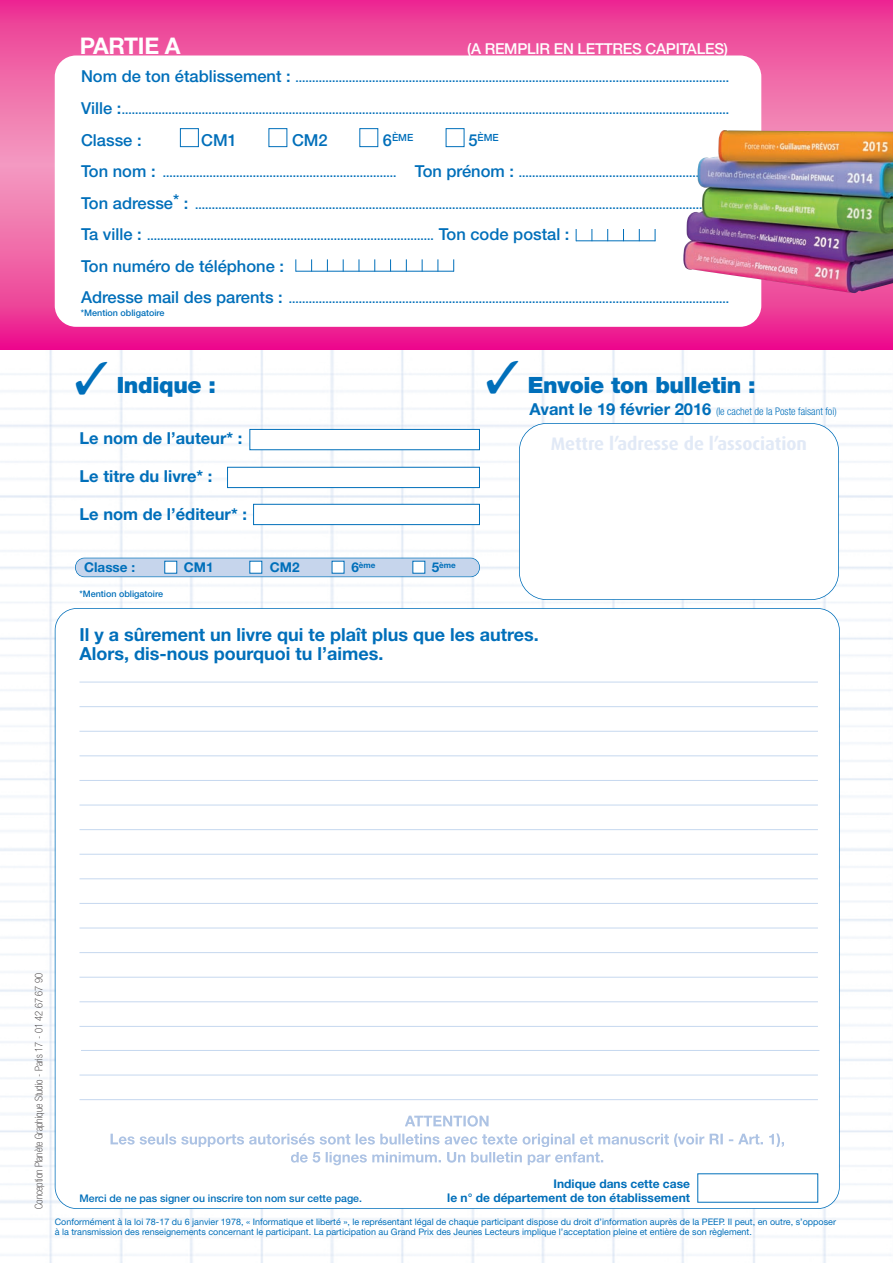
<style>
.page{position:relative;width:893px;height:1263px;background:#fff}
.page>*{position:absolute;margin:0;border:0;box-sizing:border-box;transform-origin:0 0}
.t1{font:700 22.95px "Helvetica Neue LT Pro";letter-spacing:-.015em;color:#fff}
.t2{font:900 22.5px "Helvetica Neue LT Pro";letter-spacing:-.015em;color:#006fba}
.t3{font:700 18.15px "Dax";color:#e1e9f6}
.t4{font:700 18px/19px "Helvetica Neue LT Pro";color:#006fba}
.t5{font:700 16.5px "Helvetica Neue LT Pro";color:#006fba}
.t6{font:500 16.5px "Helvetica Neue LT Pro";color:#006fba}
.t7{font:500 15px "Helvetica Neue LT Pro";letter-spacing:-.015em;color:#fff}
.t8{font:700 13.5px "Helvetica Neue LT Pro";color:#006fba}
.t9{font:500 12px "Helvetica Neue LT Pro";color:#006fba}
.t10{font:700 12px/13.5px "Helvetica Neue LT Pro";color:#006fba;text-align:right}
.t11{font:100 condensed 10.5px "Helvetica Neue LT Pro";color:#231f20}
.t12{font:300 condensed 10.5px "Helvetica Neue LT Pro";color:#006fba}
.t13{font:500 10.5px "Helvetica Neue LT Pro";color:#006fba}
.t14{font:500 9.9px "Helvetica Neue LT Pro";color:#006fba}
.t15{font:9px/10.5px "Helvetica Neue LT Pro";color:#006fba}
.t16{font:500 9px "Helvetica Neue LT Pro";color:#006fba}
.t17{font:700 8.1px "Helvetica Neue LT Pro";color:#006fba}
.s1{font-size:16.5px}
.s2{font-size:13.5px}
.s3{color:#fff}
.s4{font-weight:700;font-stretch:normal;font-size:16.5px}
</style>
<div class="page">
<img style="left:0;top:0;width:893px;height:351px">
<div style="left:55px;top:55px;width:706px;height:272px;background:#fff;border-radius:21px"></div>
<div style="left:180px;top:128px;width:19px;height:19px;border:1px solid #006fba"></div>
<div style="left:269px;top:128px;width:18px;height:19px;border:1px solid #006fba"></div>
<div style="left:359px;top:128px;width:19px;height:19px;border:1px solid #006fba"></div>
<div style="left:446px;top:128px;width:18px;height:19px;border:1px solid #006fba"></div>
<hr style="left:296px;top:271px;width:158px;height:1px;background:#006fba">
<svg style="left:295px;top:259px;width:1px;height:13px"></svg>
<svg style="left:311px;top:259px;width:1px;height:13px"></svg>
<svg style="left:327px;top:259px;width:1px;height:13px"></svg>
<svg style="left:343px;top:259px;width:1px;height:13px"></svg>
<svg style="left:359px;top:259px;width:1px;height:13px"></svg>
<svg style="left:374px;top:259px;width:1px;height:13px"></svg>
<svg style="left:390px;top:259px;width:1px;height:13px"></svg>
<svg style="left:406px;top:259px;width:1px;height:13px"></svg>
<svg style="left:422px;top:259px;width:1px;height:13px"></svg>
<svg style="left:438px;top:259px;width:1px;height:13px"></svg>
<svg style="left:453px;top:259px;width:1px;height:13px"></svg>
<hr style="left:576px;top:240px;width:79px;height:1px;background:#006fba">
<svg style="left:576px;top:229px;width:1px;height:12px"></svg>
<svg style="left:592px;top:229px;width:1px;height:12px"></svg>
<svg style="left:607px;top:229px;width:1px;height:12px"></svg>
<svg style="left:639px;top:229px;width:1px;height:12px"></svg>
<svg style="left:655px;top:229px;width:1px;height:12px"></svg>
<img style="left:0;top:351px;width:893px;height:912px">
<div style="left:56px;top:609px;width:783px;height:599px;background:#fff;border-radius:21px"></div>
<div style="left:250px;top:430px;width:229px;height:19px;background:#fff"></div>
<div style="left:249px;top:429px;width:231px;height:21px;border:1px solid #006fba"></div>
<div style="left:228px;top:468px;width:251px;height:19px;background:#fff"></div>
<div style="left:227px;top:467px;width:253px;height:21px;border:1px solid #006fba"></div>
<div style="left:254px;top:505px;width:225px;height:19px;background:#fff"></div>
<div style="left:253px;top:504px;width:227px;height:21px;border:1px solid #006fba"></div>
<svg style="left:405px;top:1115px;width:84px;height:12px"></svg>
<svg style="left:111px;top:1134px;width:125px;height:13px"></svg>
<svg style="left:291px;top:1152px;width:144px;height:13px"></svg>
<div style="left:76px;top:558px;width:403px;height:18px;background:#c6d5ec;border-radius:9px"></div>
<div style="left:75px;top:558px;width:405px;height:19px;border:2px solid #006fba;border-radius:9px"></div>
<div style="left:165px;top:562px;width:11px;height:11px;background:#fff"></div>
<div style="left:164px;top:561px;width:13px;height:13px;border:1px solid #006fba"></div>
<div style="left:250px;top:562px;width:11px;height:11px;background:#fff"></div>
<div style="left:249px;top:561px;width:13px;height:13px;border:1px solid #006fba"></div>
<div style="left:332px;top:562px;width:12px;height:11px;background:#fff"></div>
<div style="left:332px;top:561px;width:12px;height:13px;border:1px solid #006fba"></div>
<div style="left:413px;top:562px;width:11px;height:11px;background:#fff"></div>
<div style="left:412px;top:561px;width:13px;height:13px;border:1px solid #006fba"></div>
<hr style="left:80px;top:682px;width:738px;height:1px;background:#c6d8ef">
<hr style="left:80px;top:706px;width:738px;height:1px;background:#c6d8ef">
<hr style="left:80px;top:731px;width:738px;height:1px;background:#c6d8ef">
<hr style="left:80px;top:756px;width:738px;height:1px;background:#c6d8ef">
<hr style="left:80px;top:780px;width:738px;height:1px;background:#c6d8ef">
<hr style="left:80px;top:805px;width:738px;height:1px;background:#c6d8ef">
<hr style="left:80px;top:829px;width:738px;height:1px;background:#c6d8ef">
<hr style="left:80px;top:854px;width:738px;height:1px;background:#c6d8ef">
<hr style="left:80px;top:878px;width:738px;height:1px;background:#c6d8ef">
<hr style="left:80px;top:903px;width:738px;height:1px;background:#c6d8ef">
<hr style="left:80px;top:928px;width:738px;height:1px;background:#c6d8ef">
<hr style="left:80px;top:952px;width:738px;height:1px;background:#c6d8ef">
<hr style="left:80px;top:977px;width:738px;height:1px;background:#c6d8ef">
<hr style="left:80px;top:1001px;width:738px;height:1px;background:#c6d8ef">
<hr style="left:80px;top:1026px;width:738px;height:1px;background:#c6d8ef">
<hr style="left:81px;top:1050px;width:738px;height:1px;background:#c6d8ef">
<hr style="left:80px;top:1075px;width:738px;height:1px;background:#c6d8ef">
<hr style="left:80px;top:1099px;width:738px;height:1px;background:#c6d8ef">
<img style="left:683px;top:130px;width:210px;height:163px">
<div style="left:520px;top:424px;width:318px;height:175px;background:#fff;border-radius:27px"></div>
<div style="left:519px;top:423px;width:320px;height:177px;border:2px solid #006fba;border-radius:28px"></div>
<svg style="left:79px;top:362px;width:32px;height:33px"></svg>
<h1 class="t1" style="left:80px;top:38px;width:102px">PARTIE A</h1>
<p class="t7" style="left:467px;top:43px;width:262px">(A REMPLIR EN LETTRES CAPITALES)</p>
<p class="t9" style="left:81px;top:74px;width:650px"><span class="s1">Nom de ton établissement :</span> ..................................................................................................................................</p>
<p class="t9" style="left:81px;top:105px;width:650px"><span class="s1">Ville :</span>......................................................................................................................................................................................</p>
<h3 class="t6" style="left:81px;top:134px;width:62px">Classe :</h3>
<h3 class="t6" style="left:201px;top:134px;width:37px">CM1</h3>
<h3 class="t6" style="left:292px;top:134px;width:37px">CM2</h3>
<p class="t14" style="left:383px;top:134px;width:32px"><span class="s1">6</span>ÈME</p>
<p class="t14" style="left:468px;top:134px;width:32px"><span class="s1">5</span>ÈME</p>
<p class="t9" style="left:81px;top:168px;width:650px"><span class="s1">Ton nom :</span> ...................................................................... <span class="s1">Ton prénom :</span> ...............................................................</p>
<p class="t9" style="left:81px;top:200px;width:650px"><span class="s1">Ton adresse</span><sup>*</sup> <span class="s1">:</span> ................................................................................................................................................................</p>
<p class="t9" style="left:81px;top:231px;width:490px"><span class="s1">Ta ville :</span> ...................................................................................... <span class="s1">Ton code postal :</span></p>
<h3 class="t6" style="left:81px;top:260px;width:204px">Ton numéro de téléphone :</h3>
<p class="t9" style="left:81px;top:294px;width:650px"><span class="s1">Adresse mail des parents :</span> ....................................................................................................................................</p>
<p class="t16" style="left:81px;top:310px;width:85px">*Mention obligatoire</p>
<h2 class="t2" style="left:117px;top:377px;width:101px">Indique :</h2>
<h3 class="t5" style="left:80px;top:432px;width:164px">Le nom de l’auteur* :</h3>
<h3 class="t5" style="left:80px;top:470px;width:134px">Le titre du livre* :</h3>
<h3 class="t5" style="left:80px;top:508px;width:169px">Le nom de l’éditeur* :</h3>
<p class="t8" style="left:84px;top:562px;width:52px">Classe :</p>
<p class="t8" style="left:184px;top:562px;width:31px">CM1</p>
<p class="t8" style="left:270px;top:562px;width:31px">CM2</p>
<p class="t17" style="left:351px;top:562px;width:26px"><span class="s2">6</span>ème</p>
<p class="t17" style="left:432px;top:562px;width:26px"><span class="s2">5</span>ème</p>
<p class="t16" style="left:79px;top:591px;width:85px">*Mention obligatoire</p>
<h2 class="t2" style="left:489px;top:377px;width:268px"><span class="s3">✓</span> Envoie ton bulletin :</h2>
<p class="t12" style="left:530px;top:408px;width:309px"><span class="s4">Avant le 19 février 2016</span> (le cachet de la Poste faisant foi)</p>
<h3 class="t3" style="left:551px;top:436px;width:258px">Mettre l’adresse de l’association</h3>
<h3 class="t4" style="left:80px;top:626px;width:461px">Il y a sûrement un livre qui te plaît plus que les autres.<br>Alors, dis-nous pourquoi tu l’aimes.</h3>
<p class="t11" style="left:35px;top:1209px;width:237px;rotate:-90deg">Conception Planète Graphique Studio - Paris 17 - 01 42 67 67 90</p>
<p class="t10" style="left:447px;top:1178px;width:244px">Indique dans cette case<br>le n° de département de ton établissement</p>
<p class="t15" style="left:55px;top:1217px;width:783px">Conformément à la loi 78-17 du 6 janvier 1978, « Informatique et liberté », le représentant légal de chaque participant dispose du droit d’information auprès de la PEEP. Il peut, en outre, s’opposer à la transmission des renseignements concernant le participant. La participation au Grand Prix des Jeunes Lecteurs implique l’acceptation pleine et entière de son règlement.</p>
<p class="t13" style="left:80px;top:1194px;width:284px">Merci de ne pas signer ou inscrire ton nom sur cette page.</p>
</div>
